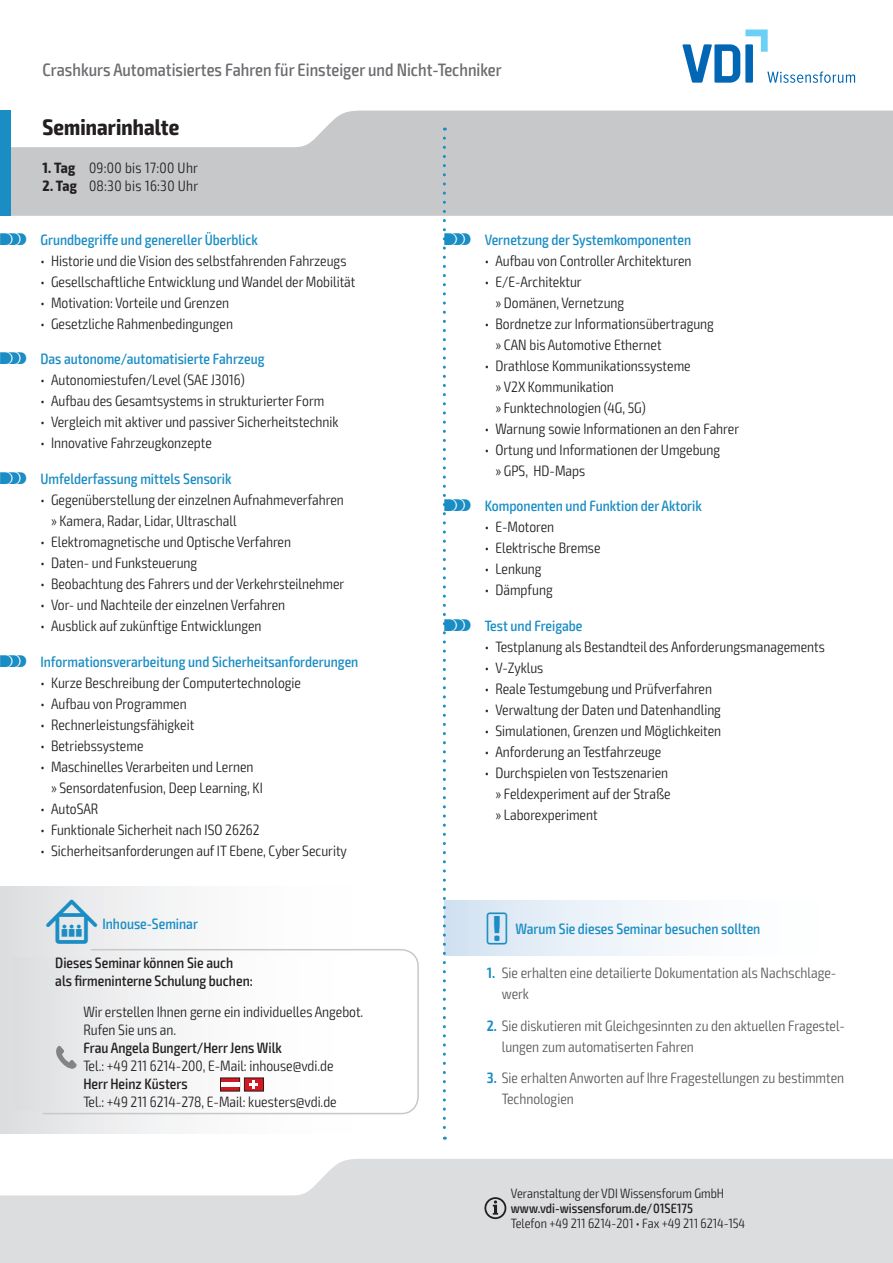
<style>
.page{position:relative;width:893px;height:1263px;background:#fff}
.page>*{position:absolute;margin:0;border:0;box-sizing:border-box;transform-origin:0 0}
.t1{font:700 condensed 22.5px "Exo 2";letter-spacing:.005em;color:#231f20}
.t2{font:500 condensed 18px "Exo 2";color:#6c6d70}
.t3{font:300 condensed 15px/21px "Exo 2";color:#231f20}
.t4{font:500 condensed 15px "Exo 2";color:#1a8dc4}
.t5{font:300 condensed 15px/21px "Exo 2";color:#57585a}
.t6{font:500 condensed 15px/18px "Exo 2";color:#231f20}
.t7{font:300 condensed 15px "Exo 2";letter-spacing:.02em;color:#231f20}
.t8{font:300 condensed 13.5px "Exo 2";color:#231f20}
.t9{font:500 condensed 13.5px "Exo 2";color:#231f20}
.s1{font-weight:700}
.s2{font-family:"VDI Iconset S4 A Regular";font-weight:400;font-stretch:normal}
.s3{font-family:"VDI Iconset S4 A Regular";font-weight:400;font-stretch:normal;font-size:15.45px}
.s4{font-weight:600;color:#1a8dc4}
</style>
<div class="page">
<svg style="left:0;top:1159px;width:893px;height:104px;background:#e0e1e3"></svg>
<svg style="left:11px;top:111px;width:882px;height:105px;background:#cdced0"></svg>
<div style="left:0;top:111px;width:11px;height:105px;background:#1a8dc4"></div>
<svg style="left:484px;top:1197px;width:22px;height:22px"></svg>
<svg style="left:682px;top:30px;width:173px;height:53px"></svg>
<div style="left:444px;top:900px;width:406px;height:55px;background:linear-gradient(to right,#d8e6f3,#fff)"></div>
<div style="left:0;top:886px;width:419px;height:247px;background:linear-gradient(to right,#e2e3e5,#fff)"></div>
<svg style="left:42px;top:948px;width:377px;height:167px"></svg>
<div style="left:13px;top:958px;width:382px;height:152px;background:linear-gradient(to right,#e3e3e5,#fff)"></div>
<svg style="left:220px;top:1077px;width:44px;height:14px"></svg>
<div style="left:221px;top:1082px;width:18px;height:5px;background:#fff"></div>
<svg style="left:56px;top:1046px;width:21px;height:23px"></svg>
<svg style="left:443px;top:138px;width:3px;height:1002px"></svg>
<p class="t2" style="left:43px;top:59px;width:461px">Crashkurs Automatisiertes Fahren für Einsteiger und Nicht-Techniker</p>
<h1 class="t1" style="left:43px;top:113px;width:138px">Seminarinhalte</h1>
<p class="t7" style="left:43px;top:159px;width:157px"><span class="s1">1. Tag</span> 09:00 bis 17:00 Uhr</p>
<p class="t7" style="left:43px;top:177px;width:157px"><span class="s1">2. Tag</span> 08:30 bis 16:30 Uhr</p>
<p class="t4" style="left:0;top:230px;width:259px"><span class="s2">s</span> Grundbegriffe und genereller Überblick</p>
<p class="t3" style="left:40px;top:250px;width:308px">• Historie und die Vision des selbstfahrenden Fahrzeugs</p>
<p class="t3" style="left:40px;top:271px;width:317px">• Gesellschaftliche Entwicklung und Wandel der Mobilität</p>
<p class="t3" style="left:40px;top:292px;width:190px">• Motivation: Vorteile und Grenzen</p>
<p class="t3" style="left:40px;top:313px;width:194px">• Gesetzliche Rahmenbedingungen</p>
<p class="t4" style="left:0;top:350px;width:266px"><span class="s2">s</span> Das autonome/automatisierte Fahrzeug</p>
<p class="t3" style="left:40px;top:370px;width:206px">• Autonomiestufen/Level (SAE J3016)</p>
<p class="t3" style="left:40px;top:391px;width:285px">• Aufbau des Gesamtsystems in strukturierter Form</p>
<p class="t3" style="left:40px;top:412px;width:300px">• Vergleich mit aktiver und passiver Sicherheitstechnik</p>
<p class="t3" style="left:40px;top:433px;width:173px">• Innovative Fahrzeugkonzepte</p>
<p class="t4" style="left:0;top:470px;width:233px"><span class="s2">s</span> Umfelderfassung mittels Sensorik</p>
<p class="t3" style="left:51px;top:490px;width:294px;text-indent:-11px">• Gegenüberstellung der einzelnen Aufnahmeverfahren » Kamera, Radar, Lidar, Ultraschall</p>
<p class="t3" style="left:40px;top:532px;width:252px">• Elektromagnetische und Optische Verfahren</p>
<p class="t3" style="left:40px;top:553px;width:158px">• Daten- und Funksteuerung</p>
<p class="t3" style="left:40px;top:574px;width:305px">• Beobachtung des Fahrers und der Verkehrsteilnehmer</p>
<p class="t3" style="left:40px;top:595px;width:246px">• Vor- und Nachteile der einzelnen Verfahren</p>
<p class="t3" style="left:40px;top:616px;width:223px">• Ausblick auf zukünftige Entwicklungen</p>
<p class="t4" style="left:0;top:653px;width:360px"><span class="s2">s</span> Informationsverarbeitung und Sicherheitsanforderungen</p>
<p class="t3" style="left:40px;top:673px;width:262px">• Kurze Beschreibung der Computertechnologie</p>
<p class="t3" style="left:40px;top:694px;width:148px">• Aufbau von Programmen</p>
<p class="t3" style="left:40px;top:715px;width:155px">• Rechnerleistungsfähigkeit</p>
<p class="t3" style="left:40px;top:736px;width:105px">• Betriebssysteme</p>
<p class="t3" style="left:51px;top:757px;width:213px;text-indent:-11px">• Maschinelles Verarbeiten und Lernen » Sensordatenfusion, Deep Learning, KI</p>
<p class="t3" style="left:40px;top:799px;width:60px">• AutoSAR</p>
<p class="t3" style="left:40px;top:820px;width:221px">• Funktionale Sicherheit nach ISO 26262</p>
<p class="t3" style="left:40px;top:841px;width:308px">• Sicherheitsanforderungen auf IT Ebene, Cyber Security</p>
<p class="t4" style="left:46px;top:915px;width:153px"><span class="s3">I</span> Inhouse-Seminar</p>
<p class="t6" style="left:55px;top:954px;width:199px">Dieses Seminar können Sie auch als firmeninterne Schulung buchen:</p>
<p class="t3" style="left:83px;top:1003px;width:282px;line-height:18px">Wir erstellen Ihnen gerne ein individuelles Angebot.<br>Rufen Sie uns an.</p>
<p class="t6" style="left:83px;top:1039px;width:200px">Frau Angela Bungert/Herr Jens Wilk</p>
<p class="t3" style="left:83px;top:1056px;width:252px">Tel.: +49 211 6214-200, E-Mail: inhouse@vdi.de</p>
<p class="t6" style="left:83px;top:1075px;width:106px">Herr Heinz Küsters</p>
<p class="t3" style="left:83px;top:1092px;width:255px">Tel.: +49 211 6214-278, E-Mail: kuesters@vdi.de</p>
<p class="t4" style="left:444px;top:230px;width:248px"><span class="s2">s</span> Vernetzung der Systemkomponenten</p>
<p class="t3" style="left:485px;top:250px;width:208px">• Aufbau von Controller Architekturen</p>
<p class="t3" style="left:495px;top:271px;width:130px;text-indent:-11px">• E/E-Architektur<br>» Domänen, Vernetzung</p>
<p class="t3" style="left:495px;top:313px;width:220px;text-indent:-11px">• Bordnetze zur Informationsübertragung » CAN bis Automotive Ethernet</p>
<p class="t3" style="left:495px;top:355px;width:197px;text-indent:-11px">• Drathlose Kommunikationssysteme » V2X Kommunikation<br>» Funktechnologien (4G, 5G)</p>
<p class="t3" style="left:485px;top:418px;width:256px">• Warnung sowie Informationen an den Fahrer</p>
<p class="t3" style="left:495px;top:439px;width:226px;text-indent:-11px">• Ortung und Informationen der Umgebung » GPS, HD-Maps</p>
<p class="t4" style="left:444px;top:497px;width:259px"><span class="s2">s</span> Komponenten und Funktion der Aktorik</p>
<p class="t3" style="left:485px;top:517px;width:71px">• E-Motoren</p>
<p class="t3" style="left:485px;top:538px;width:117px">• Elektrische Bremse</p>
<p class="t3" style="left:485px;top:559px;width:58px">• Lenkung</p>
<p class="t3" style="left:485px;top:580px;width:69px">• Dämpfung</p>
<p class="t4" style="left:444px;top:617px;width:140px"><span class="s2">s</span> Test und Freigabe</p>
<p class="t3" style="left:485px;top:637px;width:342px">• Testplanung als Bestandteil des Anforderungsmanagements</p>
<p class="t3" style="left:485px;top:658px;width:60px">• V-Zyklus</p>
<p class="t3" style="left:485px;top:679px;width:229px">• Reale Testumgebung und Prüfverfahren</p>
<p class="t3" style="left:485px;top:700px;width:238px">• Verwaltung der Daten und Datenhandling</p>
<p class="t3" style="left:485px;top:721px;width:238px">• Simulationen, Grenzen und Möglichkeiten</p>
<p class="t3" style="left:485px;top:742px;width:178px">• Anforderung an Testfahrzeuge</p>
<p class="t3" style="left:495px;top:763px;width:177px;text-indent:-11px">• Durchspielen von Testszenarien » Feldexperiment auf der Straße » Laborexperiment</p>
<p class="t4" style="left:487px;top:920px;width:275px"><span class="s2">!</span> Warum Sie dieses Seminar besuchen sollten</p>
<p class="t5" style="left:502px;top:963px;width:336px;text-indent:-15px"><span class="s4">1.</span> Sie erhalten eine detailierte Dokumentation als Nachschlage&shy;werk</p>
<p class="t5" style="left:502px;top:1015px;width:345px;text-indent:-15px"><span class="s4">2.</span> Sie diskutieren mit Gleichgesinnten zu den aktuellen Fragestel&shy;lungen zum automatiserten Fahren</p>
<p class="t5" style="left:502px;top:1068px;width:344px;text-indent:-15px"><span class="s4">3.</span> Sie erhalten Anworten auf Ihre Fragestellungen zu bestimmten<br>Technologien</p>
<p class="t8" style="left:511px;top:1185px;width:215px">Veranstaltung der VDI Wissensforum GmbH</p>
<p class="t9" style="left:511px;top:1200px;width:184px">www.vdi-wissensforum.de/01SE175</p>
<p class="t8" style="left:511px;top:1215px;width:236px">Telefon +49 211 6214-201 • Fax +49 211 6214-154</p>
</div>
